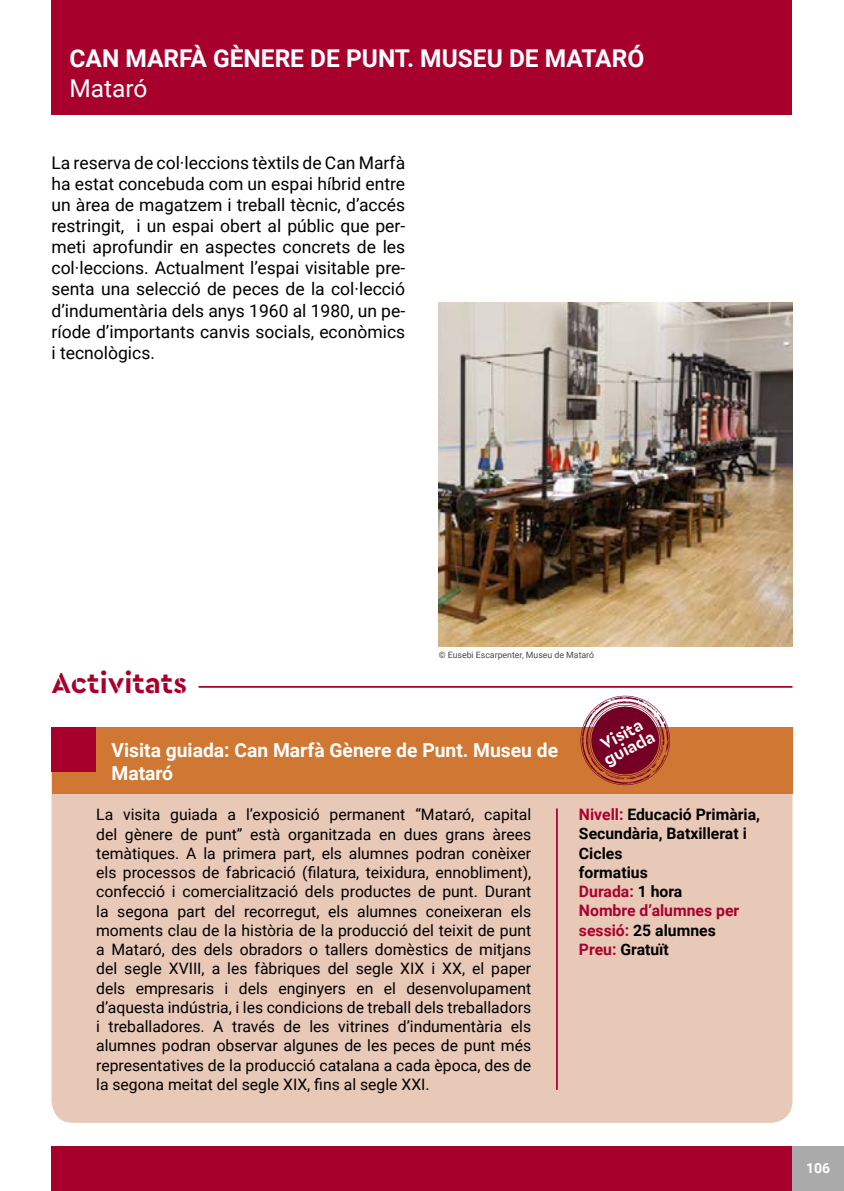
<style>
.page{position:relative;width:844px;height:1191px;background:#fff}
.page>*{position:absolute;margin:0;border:0;box-sizing:border-box;transform-origin:0 0}
.t1{font:700 29.75px "Cera Stencil";color:#a8002d}
.t2{font:700 24.5px "Roboto";color:#fff}
.t3{font:24.5px "Roboto";color:#fff}
.t4{font:700 19.25px/23.1px "Roboto";color:#fff}
.t5{font:17.5px/21px "Roboto";color:#000;text-align:justify}
.t6{font:700 17.32px/15.8px "Cera Stencil";color:#fff}
.t7{font:15.75px/19.2px "Roboto";color:#000;text-align:justify}
.t8{font:700 15.75px/19.2px "Roboto";color:#000}
.t9{font:700 14px "Roboto";color:#fff}
.t10{font:8.75px "Roboto";color:#484848}
.s1{color:#a8002d}
</style>
<div class="page">
<div style="left:792px;top:1146px;width:51px;height:45px;background:#aaa"></div>
<div style="left:51px;top:0;width:741px;height:114px;background:#a8002d"></div>
<div style="left:51px;top:1146px;width:741px;height:45px;background:#a8002d"></div>
<div style="left:51px;top:749px;width:741px;height:373px;background:#e8c8b7;border-radius:22px"></div>
<div style="left:52px;top:727px;width:741px;height:66px;background:#d07733"></div>
<div style="left:51px;top:727px;width:45px;height:45px;background:#a8002d"></div>
<hr style="left:556px;top:808px;width:1px;height:281px;background:#a8002d">
<svg style="left:580px;top:695px;width:90px;height:91px"></svg>
<hr style="left:198px;top:686px;width:594px;height:1px;background:#a8002d">
<img style="left:438px;top:303px;width:354px;height:343px">
<h2 class="t2" style="left:69px;top:41px;width:576px">CAN MARFÀ GÈNERE DE PUNT. MUSEU DE MATARÓ</h2>
<h2 class="t3" style="left:69px;top:71px;width:80px">Mataró</h2>
<p class="t5" style="left:51px;top:152px;width:355px">La reserva de col·leccions tèxtils de Can Marfà ha estat concebuda com un espai híbrid entre un àrea de magatzem i treball tècnic, d’accés restringit, i un espai obert al públic que per&shy;meti aprofundir en aspectes concrets de les col·leccions. Actualment l’espai visitable pre&shy;senta una selecció de peces de la col·lecció d’indumentària dels anys 1960 al 1980, un pe&shy;ríode d’importants canvis socials, econòmics i tecnològics.</p>
<h1 class="t1" style="left:51px;top:663px;width:137px">Activitats</h1>
<p class="t10" style="left:438px;top:649px;width:157px">© Eusebi Escarpenter, Museu de Mataró</p>
<p class="t4" style="left:111px;top:737px;width:448px">Visita guiada: Can Marfà Gènere de Punt. Museu de<br>Mataró</p>
<p class="t6" style="left:593px;top:739px;width:57px;rotate:-28deg">Visita guiada</p>
<p class="t7" style="left:96px;top:804px;width:436px">La visita guiada a l’exposició permanent “Mataró, capital del gènere de punt” està organitzada en dues grans àrees temàtiques. A la primera part, els alumnes podran conèixer els processos de fabricació (filatura, teixidura, ennobliment), confecció i comercialització dels productes de punt. Durant la segona part del recorregut, els alumnes coneixeran els moments clau de la història de la producció del teixit de punt a Mataró, des dels obradors o tallers domèstics de mitjans del segle XVIII, a les fàbriques del segle XIX i XX, el paper dels empresaris i dels enginyers en el desenvolupament d’aquesta indústria, i les condicions de treball dels treballadors i treballadores. A través de les vitrines d’indumentària els alumnes podran observar algunes de les peces de punt més representatives de la producció catalana a cada època, des de la segona meitat del segle XIX, fins al segle XXI.</p>
<p class="t8" style="left:579px;top:804px;width:183px"><span class="s1">Nivell:</span> Educació Primària,<br>Secundària, Batxillerat i<br>Cicles<br>formatius<br><span class="s1">Durada:</span> 1 hora<br><span class="s1">Nombre d’alumnes per sessió:</span> 25 alumnes<br><span class="s1">Preu:</span> Gratuït</p>
<p class="t9" style="left:806px;top:1158px;width:26px">106</p>
</div>
